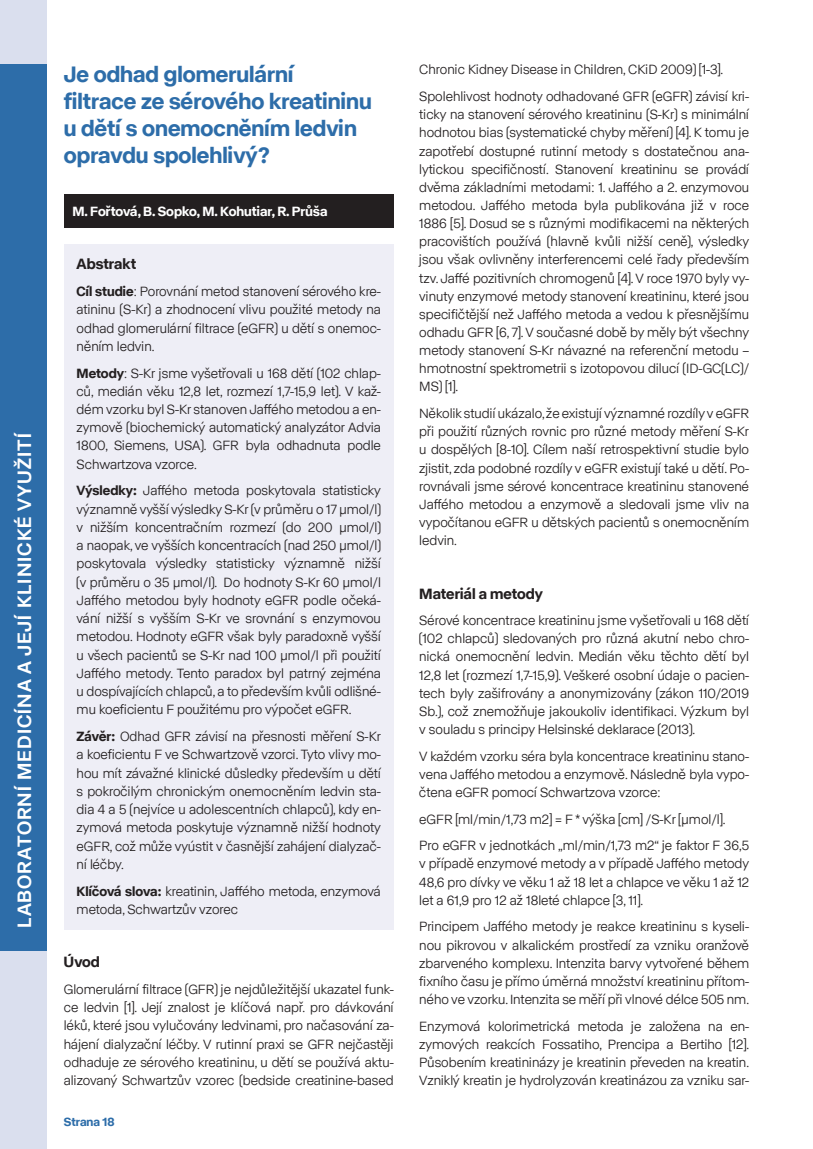
<style>
.page{position:relative;width:813px;height:1149px;background:#fff}
.page>*{position:absolute;margin:0;border:0;box-sizing:border-box;transform-origin:0 0}
.t1{font:700 22.5px/27.3px "ABC Normal";color:#2d6da9}
.t2{font:500 19.5px "ABC Normal";letter-spacing:.05em;color:#fff}
.t3{font:700 15px "ABC Normal";color:#231f20}
.t4{font:13.5px/18.1px "ABC Normal";color:#231f20;text-align:justify}
.t5{font:700 13.5px "ABC Normal";color:#fff}
.t6{font:700 12px "ABC Normal";color:#2d6da9}
.s1{font-weight:700}
</style>
<div class="page">
<div style="left:0;top:950px;width:47px;height:198px;background:#dadfee"></div>
<div style="left:0;top:64px;width:47px;height:886px;background:#2d6da9"></div>
<div style="left:0;top:0;width:47px;height:64px;background:#dadfee"></div>
<div style="left:64px;top:244px;width:329px;height:685px;background:#eeeef6"></div>
<div style="left:64px;top:194px;width:329px;height:33px;background:#231f20"></div>
<h2 class="t2" style="left:11px;top:927px;width:496px;rotate:-90deg">LABORATORNÍ MEDICÍNA A JEJÍ KLINICKÉ VYUŽITÍ</h2>
<h1 class="t1" style="left:64px;top:59px;width:309px">Je odhad glomerulární filtrace ze sérového kreatininu u dětí s onemocněním ledvin opravdu spolehlivý?</h1>
<p class="t5" style="left:72px;top:202px;width:256px">M. Fořtová, B. Sopko, M. Kohutiar, R. Průša</p>
<p class="t3" style="left:77px;top:254px;width:61px">Abstrakt</p>
<p class="t4" style="left:77px;top:281px;width:306px"><span class="s1">Cíl studie</span>: Porovnání metod stanovení sérového kre&shy;atininu (S-Kr) a zhodnocení vlivu použité metody na odhad glomerulární filtrace (eGFR) u dětí s onemoc&shy;něním ledvin.</p>
<p class="t4" style="left:77px;top:363px;width:306px"><span class="s1">Metody</span>: S-Kr jsme vyšetřovali u 168 dětí (102 chlap&shy;ců, medián věku 12,8 let, rozmezí 1,7-15,9 let). V kaž&shy;dém vzorku byl S-Kr stanoven Jaffého metodou a en&shy;zymově (biochemický automatický analyzátor Advia 1800, Siemens, USA). GFR byla odhadnuta podle Schwartzova vzorce.</p>
<p class="t4" style="left:77px;top:480px;width:306px"><span class="s1">Výsledky:</span> Jaffého metoda poskytovala statisticky významně vyšší výsledky S-Kr (v průměru o 17 μmol/l) v nižším koncentračním rozmezí (do 200 μmol/l) a naopak, ve vyšších koncentracích (nad 250 μmol/l) poskytovala výsledky statisticky významně nižší (v průměru o 35 μmol/l). Do hodnoty S-Kr 60 μmol/l Jaffého metodou byly hodnoty eGFR podle očeká&shy;vání nižší s vyšším S-Kr ve srovnání s enzymovou metodou. Hodnoty eGFR však byly paradoxně vyšší u všech pacientů se S-Kr nad 100 μmol/l při použití Jaffého metody. Tento paradox byl patrný zejména u dospívajících chlapců, a to především kvůli odlišné&shy;mu koeficientu F použitému pro výpočet eGFR.</p>
<p class="t4" style="left:77px;top:726px;width:306px"><span class="s1">Závěr:</span> Odhad GFR závisí na přesnosti měření S-Kr a koeficientu F ve Schwartzově vzorci. Tyto vlivy mo&shy;hou mít závažné klinické důsledky především u dětí s pokročilým chronickým onemocněním ledvin sta&shy;dia 4 a 5 (nejvíce u adolescentních chlapců), kdy en&shy;zymová metoda poskytuje významně nižší hodnoty eGFR, což může vyústit v časnější zahájení dialyzač&shy;ní léčby.</p>
<p class="t4" style="left:77px;top:880px;width:306px"><span class="s1">Klíčová slova:</span> kreatinin, Jaffého metoda, enzymová metoda, Schwartzův vzorec</p>
<p class="t3" style="left:64px;top:951px;width:38px">Úvod</p>
<p class="t4" style="left:64px;top:978px;width:331px">Glomerulární filtrace (GFR) je nejdůležitější ukazatel funk&shy;ce ledvin [1]. Její znalost je klíčová např. pro dávkování léků, které jsou vylučovány ledvinami, pro načasování za&shy;hájení dialyzační léčby. V rutinní praxi se GFR nejčastěji odhaduje ze sérového kreatininu, u dětí se používá aktu&shy;alizovaný Schwartzův vzorec (bedside creatinine-based</p>
<p class="t6" style="left:64px;top:1112px;width:52px">Strana 18</p>
<p class="t4" style="left:419px;top:56px;width:331px;line-height:26.7px">Chronic Kidney Disease in Children, CKiD 2009) [1-3].<br>Spolehlivost hodnoty odhadované GFR (eGFR) závisí kri-</p>
<p class="t4" style="left:419px;top:105px;width:331px">ticky na stanovení sérového kreatininu (S-Kr) s minimální hodnotou bias (systematické chyby měření) [4]. K tomu je zapotřebí dostupné rutinní metody s dostatečnou ana&shy;lytickou specifičností. Stanovení kreatininu se provádí dvěma základními metodami: 1. Jaffého a 2. enzymovou metodou. Jaffého metoda byla publikována již v roce 1886 [5]. Dosud se s různými modifikacemi na některých pracovištích používá (hlavně kvůli nižší ceně), výsledky jsou však ovlivněny interferencemi celé řady především tzv. Jaffé pozitivních chromogenů [4]. V roce 1970 byly vy&shy;vinuty enzymové metody stanovení kreatininu, které jsou specifičtější než Jaffého metoda a vedou k přesnějšímu odhadu GFR [6, 7]. V současné době by měly být všechny metody stanovení S-Kr návazné na referenční metodu – hmotnostní spektrometrii s izotopovou dilucí (ID-GC(LC)/ MS) [1].</p>
<p class="t4" style="left:419px;top:403px;width:331px">Několik studií ukázalo, že existují významné rozdíly v eGFR při použití různých rovnic pro různé metody měření S-Kr u dospělých [8-10]. Cílem naší retrospektivní studie bylo zjistit, zda podobné rozdíly v eGFR existují také u dětí. Po&shy;rovnávali jsme sérové koncentrace kreatininu stanovené Jaffého metodou a enzymově a sledovali jsme vliv na vypočítanou eGFR u dětských pacientů s onemocněním ledvin.</p>
<p class="t3" style="left:419px;top:583px;width:125px">Materiál a metody</p>
<p class="t4" style="left:419px;top:610px;width:331px">Sérové koncentrace kreatininu jsme vyšetřovali u 168 dětí (102 chlapců) sledovaných pro různá akutní nebo chro&shy;nická onemocnění ledvin. Medián věku těchto dětí byl 12,8 let (rozmezí 1,7-15,9). Veškeré osobní údaje o pacien&shy;tech byly zašifrovány a anonymizovány (zákon 110/2019<br>Sb.), což znemožňuje jakoukoliv identifikaci. Výzkum byl v souladu s principy Helsinské deklarace (2013).</p>
<p class="t4" style="left:419px;top:745px;width:331px">V každém vzorku séra byla koncentrace kreatininu stano&shy;vena Jaffého metodou a enzymově. Následně byla vypo&shy;čtena eGFR pomocí Schwartzova vzorce:</p>
<p class="t4" style="left:419px;top:804px;width:331px;line-height:26.7px">eGFR [ml/min/1,73 m2] = F * výška [cm] /S-Kr [μmol/l].<br>Pro eGFR v jednotkách „ml/min/1,73 m2“ je faktor F 36,5</p>
<p class="t4" style="left:419px;top:853px;width:331px">v případě enzymové metody a v případě Jaffého metody 48,6 pro dívky ve věku 1 až 18 let a chlapce ve věku 1 až 12 let a 61,9 pro 12 až 18leté chlapce [3, 11].</p>
<p class="t4" style="left:419px;top:916px;width:331px">Principem Jaffého metody je reakce kreatininu s kyseli&shy;nou pikrovou v alkalickém prostředí za vzniku oranžově zbarveného komplexu. Intenzita barvy vytvořené během fixního času je přímo úměrná množství kreatininu přítom&shy;ného ve vzorku. Intenzita se měří při vlnové délce 505 nm.</p>
<p class="t4" style="left:419px;top:1015px;width:331px">Enzymová kolorimetrická metoda je založena na en&shy;zymových reakcích Fossatiho, Prencipa a Bertiho [12].<br>Působením kreatininázy je kreatinin převeden na kreatin.<br>Vzniklý kreatin je hydrolyzován kreatinázou za vzniku sar-</p>
</div>
